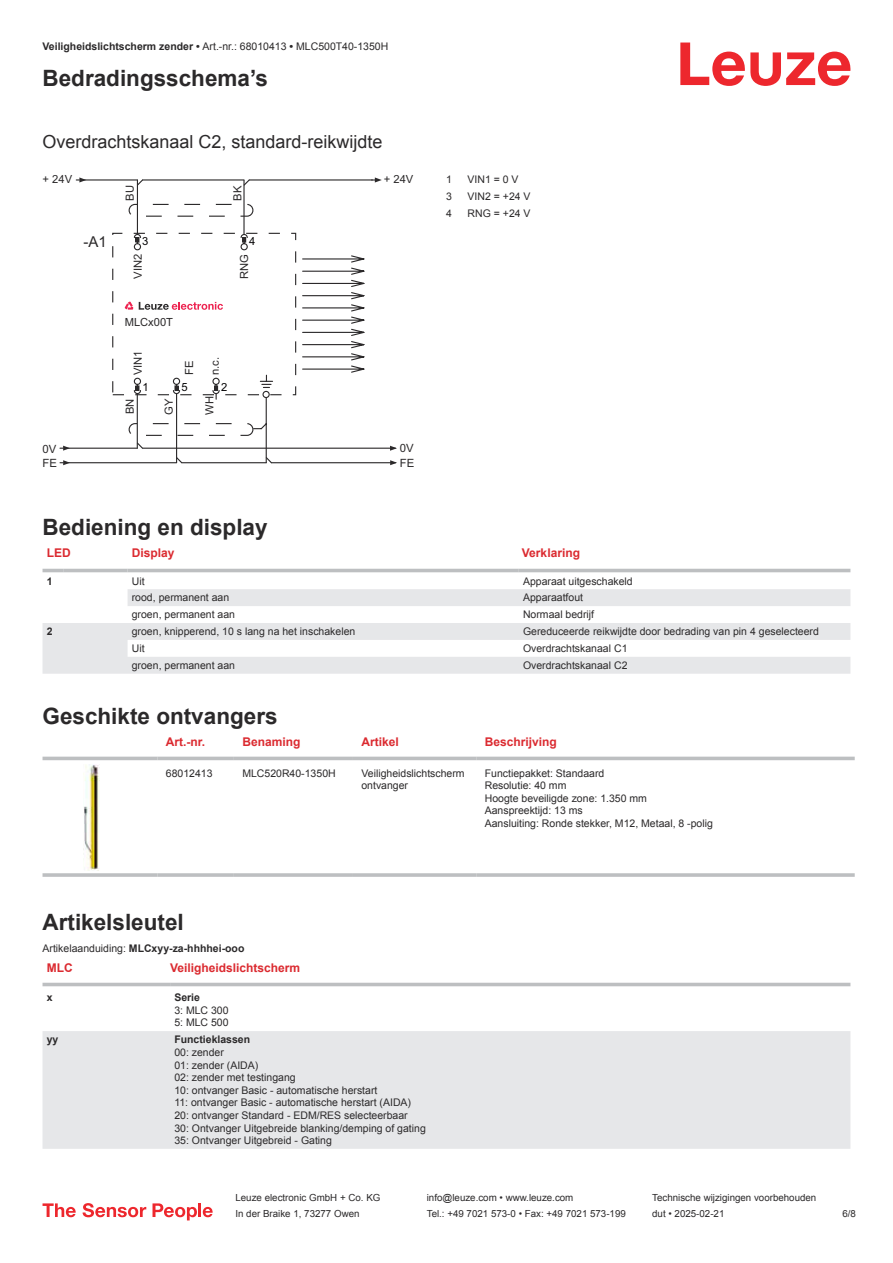
<style>
.page{position:relative;width:893px;height:1263px;background:#fff}
.page>*{position:absolute;margin:0;border:0;box-sizing:border-box;transform-origin:0 0}
.t1{font:700 22.5px "Arial";color:#2b292a}
.t2{font:18px "Arial";color:#2b292a}
.t3{font:15px "Arial";color:#2b292a}
.t4{font:700 12px "Arial";color:#db2a30}
.t5{font:11.4px "Arial";color:#2b292a}
.t6{font:11.25px "Arial";color:#2b292a}
.t7{font:11.25px "Arial";color:#040304}
.t8{font:10.5px/12.6px "Arial";color:#2b292a}
.t9{font:700 10.5px "Arial";color:#2b292a}
.t10{font:9.75px "Arial";color:#2b292a}
.s1{font-weight:700}
.s2{font-weight:400}
</style>
<div class="page">
<svg style="left:680px;top:43px;width:170px;height:43px"></svg>
<div style="left:43px;top:568px;width:807px;height:5px;background:#eceded"></div>
<svg style="left:43px;top:589px;width:807px;height:85px;fill:#e6e7e9"></svg>
<hr style="left:43px;top:569px;width:21px;height:3px;background:#bdbfc1">
<hr style="left:64px;top:569px;width:64px;height:3px;background:#bdbfc1">
<hr style="left:128px;top:569px;width:391px;height:3px;background:#bdbfc1">
<hr style="left:519px;top:569px;width:331px;height:3px;background:#bdbfc1">
<svg style="left:43px;top:756px;width:812px;height:25px"></svg>
<hr style="left:43px;top:757px;width:114px;height:3px;background:#bdbfc1">
<hr style="left:157px;top:757px;width:77px;height:3px;background:#bdbfc1">
<hr style="left:234px;top:757px;width:119px;height:3px;background:#bdbfc1">
<hr style="left:353px;top:757px;width:123px;height:3px;background:#bdbfc1">
<hr style="left:476px;top:757px;width:379px;height:3px;background:#bdbfc1">
<hr style="left:43px;top:873px;width:114px;height:4px;background:#bdbfc1">
<hr style="left:157px;top:873px;width:77px;height:4px;background:#c8c9cb">
<hr style="left:234px;top:873px;width:119px;height:4px;background:#c3c5c6">
<hr style="left:353px;top:873px;width:123px;height:4px;background:#bdbfc1">
<hr style="left:476px;top:873px;width:379px;height:4px;background:#c8c9cb">
<img style="left:83px;top:764px;width:16px;height:107px">
<div style="left:43px;top:982px;width:807px;height:5px;background:#ececed"></div>
<div style="left:43px;top:1031px;width:807px;height:118px;background:#e6e7e9"></div>
<hr style="left:43px;top:983px;width:127px;height:3px;background:#bdbfc1">
<hr style="left:170px;top:983px;width:680px;height:3px;background:#bdbfc1">
<svg style="left:43px;top:1203px;width:33px;height:14px"></svg>
<svg style="left:83px;top:1203px;width:63px;height:14px"></svg>
<svg style="left:153px;top:1203px;width:44px;height:17px"></svg>
<hr style="left:198px;top:1203px;width:3px;height:14px;background:#ed272d">
<svg style="left:203px;top:1207px;width:10px;height:10px"></svg>
<svg style="left:302px;top:255px;width:63px;height:118px"></svg>
<hr style="left:249px;top:179px;width:123px;height:2px;background:#2b292a">
<svg style="left:372px;top:177px;width:10px;height:6px"></svg>
<hr style="left:271px;top:462px;width:124px;height:1px;background:#2b292a">
<hr style="left:143px;top:448px;width:252px;height:1px;background:#2b292a">
<svg style="left:390px;top:446px;width:7px;height:5px"></svg>
<svg style="left:390px;top:460px;width:7px;height:5px"></svg>
<svg style="left:59px;top:177px;width:215px;height:288px"></svg>
<p class="t8" style="left:43px;top:41px;width:347px"><span class="s1">Veiligheidslichtscherm zender •</span> Art.-nr.: 68010413 <span class="s1">•</span> MLC500T40-1350H</p>
<h1 class="t1" style="left:43px;top:70px;width:227px">Bedradingsschema’s</h1>
<h2 class="t2" style="left:43px;top:135px;width:342px">Overdrachtskanaal C2, standard-reikwijdte</h2>
<p class="t6" style="left:43px;top:175px;width:31px">+ 24V</p>
<p class="t6" style="left:384px;top:175px;width:31px">+ 24V</p>
<p class="t6" style="left:126px;top:201px;width:17px;rotate:-90deg">BU</p>
<p class="t6" style="left:233px;top:201px;width:16px;rotate:-90deg">BK</p>
<h3 class="t3" style="left:84px;top:236px;width:25px">-A1</h3>
<p class="t7" style="left:142px;top:237px;width:8px">3</p>
<p class="t7" style="left:249px;top:237px;width:8px">4</p>
<p class="t6" style="left:134px;top:279px;width:26px;rotate:-90deg">VIN2</p>
<p class="t6" style="left:240px;top:279px;width:26px;rotate:-90deg">RNG</p>
<p class="t6" style="left:125px;top:318px;width:50px">MLCx00T</p>
<p class="t6" style="left:133px;top:375px;width:26px;rotate:-90deg">VIN1</p>
<p class="t7" style="left:142px;top:383px;width:8px">1</p>
<p class="t6" style="left:185px;top:375px;width:16px;rotate:-90deg">FE</p>
<p class="t7" style="left:182px;top:383px;width:8px">5</p>
<p class="t6" style="left:211px;top:375px;width:20px;rotate:-90deg">n.c.</p>
<p class="t7" style="left:221px;top:383px;width:8px">2</p>
<p class="t6" style="left:126px;top:414px;width:17px;rotate:-90deg">BN</p>
<p class="t6" style="left:165px;top:415px;width:18px;rotate:-90deg">GY</p>
<p class="t6" style="left:205px;top:414px;width:20px;rotate:-90deg">WH</p>
<p class="t5" style="left:43px;top:444px;width:15px">0V</p>
<p class="t5" style="left:400px;top:444px;width:15px">0V</p>
<p class="t5" style="left:43px;top:459px;width:16px">FE</p>
<p class="t5" style="left:400px;top:458px;width:16px">FE</p>
<p class="t8" style="left:446px;top:174px;width:7px">1</p>
<p class="t8" style="left:468px;top:174px;width:53px">VIN1 = 0 V</p>
<p class="t8" style="left:446px;top:191px;width:7px">3</p>
<p class="t8" style="left:468px;top:191px;width:65px">VIN2 = +24 V</p>
<p class="t8" style="left:446px;top:208px;width:7px">4</p>
<p class="t8" style="left:468px;top:208px;width:65px">RNG = +24 V</p>
<h1 class="t1" style="left:43px;top:518px;width:227px">Bediening en display</h1>
<p class="t4" style="left:47px;top:548px;width:25px">LED</p>
<p class="t4" style="left:132px;top:548px;width:44px">Display</p>
<p class="t4" style="left:522px;top:548px;width:60px">Verklaring</p>
<p class="t9" style="left:47px;top:577px;width:7px">1</p>
<p class="t8" style="left:132px;top:575px;width:14px">Uit</p>
<p class="t8" style="left:523px;top:575px;width:111px">Apparaat uitgeschakeld</p>
<p class="t8" style="left:132px;top:592px;width:99px">rood, permanent aan</p>
<p class="t8" style="left:523px;top:592px;width:62px">Apparaatfout</p>
<p class="t8" style="left:132px;top:609px;width:105px">groen, permanent aan</p>
<p class="t8" style="left:523px;top:609px;width:73px">Normaal bedrijf</p>
<p class="t9" style="left:47px;top:627px;width:7px">2</p>
<p class="t8" style="left:132px;top:626px;width:225px">groen, knipperend, 10 s lang na het inschakelen</p>
<p class="t8" style="left:523px;top:626px;width:297px">Gereduceerde reikwijdte door bedrading van pin 4 geselecteerd</p>
<p class="t8" style="left:132px;top:643px;width:14px">Uit</p>
<p class="t8" style="left:523px;top:643px;width:106px">Overdrachtskanaal C1</p>
<p class="t8" style="left:132px;top:660px;width:105px">groen, permanent aan</p>
<p class="t8" style="left:523px;top:660px;width:106px">Overdrachtskanaal C2</p>
<h1 class="t1" style="left:43px;top:707px;width:237px">Geschikte ontvangers</h1>
<p class="t4" style="left:166px;top:737px;width:41px">Art.-nr.</p>
<p class="t4" style="left:242px;top:737px;width:60px">Benaming</p>
<p class="t4" style="left:361px;top:737px;width:39px">Artikel</p>
<p class="t4" style="left:485px;top:737px;width:74px">Beschrijving</p>
<p class="t8" style="left:166px;top:768px;width:48px">68012413</p>
<p class="t8" style="left:242px;top:768px;width:95px">MLC520R40-1350H</p>
<p class="t8" style="left:361px;top:768px;width:105px">Veiligheidslichtscherm ontvanger</p>
<p class="t8" style="left:485px;top:768px;width:230px">Functiepakket: Standaard<br>Resolutie: 40 mm<br>Hoogte beveiligde zone: 1.350 mm<br>Aanspreektijd: 13 ms<br>Aansluiting: Ronde stekker, M12, Metaal, 8 -polig</p>
<h1 class="t1" style="left:43px;top:913px;width:143px">Artikelsleutel</h1>
<p class="t4" style="left:47px;top:963px;width:27px">MLC</p>
<p class="t4" style="left:170px;top:963px;width:132px">Veiligheidslichtscherm</p>
<p class="t9" style="left:47px;top:993px;width:7px">x</p>
<p class="t9" style="left:174px;top:993px;width:27px">Serie</p>
<p class="t8" style="left:174px;top:1005px;width:56px">3: MLC 300<br>5: MLC 500</p>
<p class="t9" style="left:47px;top:1036px;width:13px">yy</p>
<p class="t9" style="left:174px;top:1036px;width:77px">Functieklassen</p>
<p class="t8" style="left:174px;top:1047px;width:253px">00: zender<br>01: zender (AIDA)<br>02: zender met testingang<br>10: ontvanger Basic - automatische herstart<br>11: ontvanger Basic - automatische herstart (AIDA)<br>20: ontvanger Standard - EDM/RES selecteerbaar<br>30: Ontvanger Uitgebreide blanking/demping of gating 35: Ontvanger Uitgebreid - Gating</p>
<p class="t9" style="left:43px;top:945px;width:203px"><span class="s2">Artikelaanduiding:</span> MLCxyy-za-hhhhei-ooo</p>
<p class="t10" style="left:235px;top:1194px;width:146px">Leuze electronic GmbH + Co. KG</p>
<p class="t10" style="left:427px;top:1194px;width:148px">info@leuze.com • www.leuze.com</p>
<p class="t10" style="left:652px;top:1194px;width:166px">Technische wijzigingen voorbehouden</p>
<p class="t10" style="left:235px;top:1210px;width:126px">In der Braike 1, 73277 Owen</p>
<p class="t10" style="left:427px;top:1210px;width:201px">Tel.: +49 7021 573-0 • Fax: +49 7021 573-199</p>
<p class="t10" style="left:652px;top:1210px;width:74px">dut • 2025-02-21</p>
<p class="t10" style="left:842px;top:1210px;width:15px">6 /8</p>
</div>
